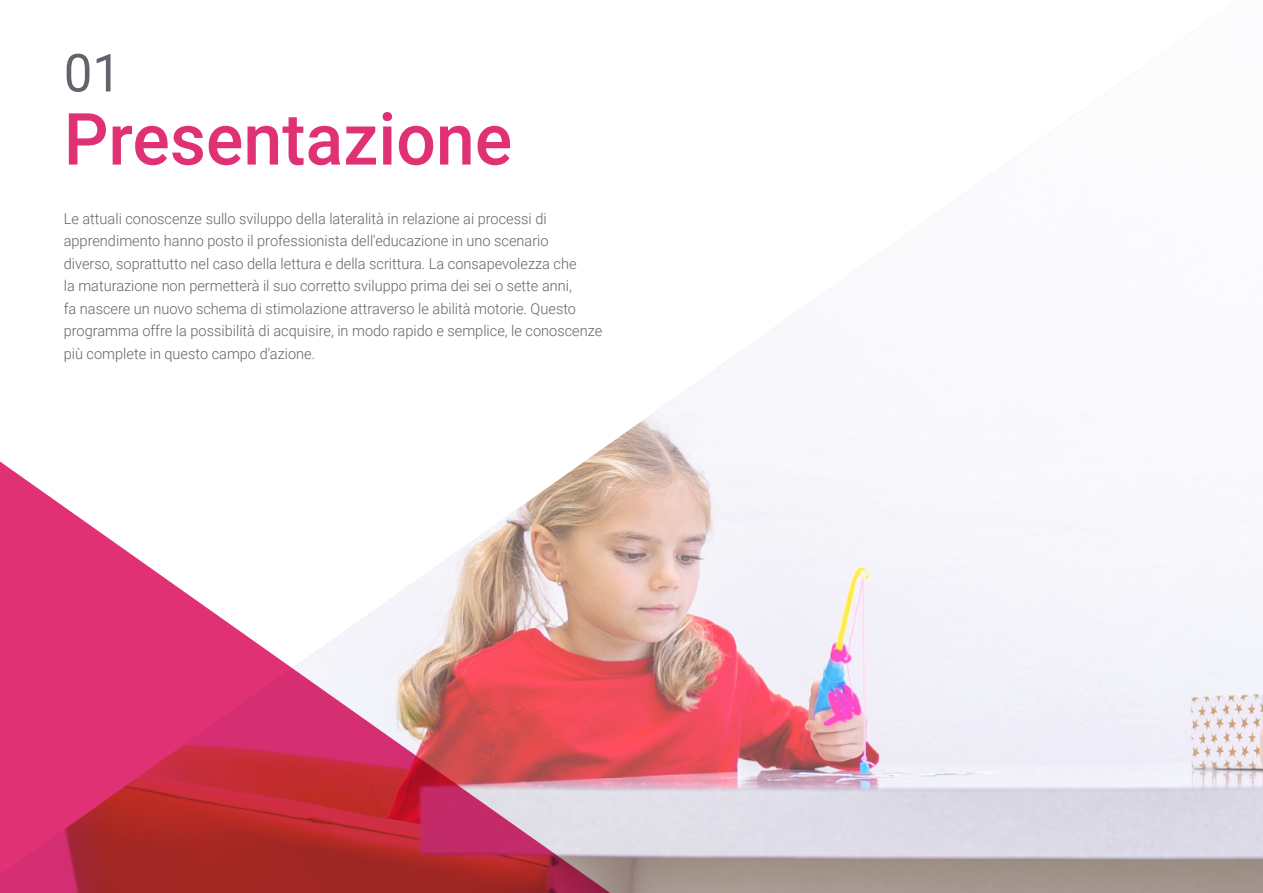
<style>
.page{position:relative;width:1263px;height:893px;background:#fff}
.page>*{position:absolute;margin:0;border:0;box-sizing:border-box;transform-origin:0 0}
.t1{font:500 72px "Roboto";color:#df3174}
.t2{font:52.5px "Roboto";color:#61646a}
.t3{font:300 15px/22.5px "Roboto";color:#61646a}
</style>
<div class="page">
<img style="left:607px;top:184px;width:656px;height:709px">
<svg style="left:0;top:446px;width:640px;height:447px"></svg>
<h2 class="t2" style="left:64px;top:36px;width:59px">01</h2>
<h1 class="t1" style="left:64px;top:89px;width:450px">Presentazione</h1>
<p class="t3" style="left:64px;top:207px;width:540px">Le attuali conoscenze sullo sviluppo della lateralità in relazione ai processi di apprendimento hanno posto il professionista dell'educazione in uno scenario<br>diverso, soprattutto nel caso della lettura e della scrittura. La consapevolezza che<br>la maturazione non permetterà il suo corretto sviluppo prima dei sei o sette anni,<br>fa nascere un nuovo schema di stimolazione attraverso le abilità motorie. Questo programma offre la possibilità di acquisire, in modo rapido e semplice, le conoscenze più complete in questo campo d'azione.</p>
</div>
